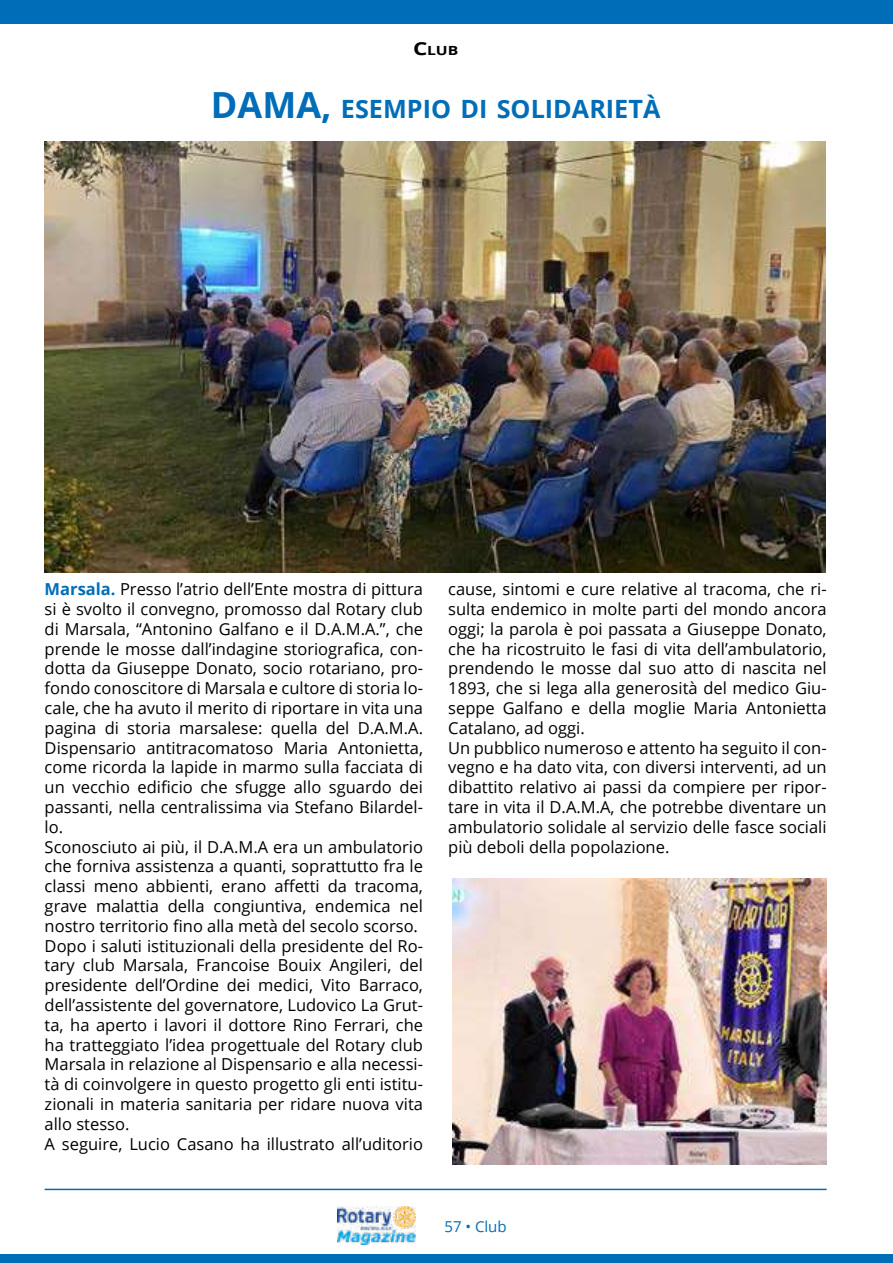
<style>
.page{position:relative;width:893px;height:1263px;background:#fff}
.page>*{position:absolute;margin:0;border:0;box-sizing:border-box;transform-origin:0 0}
.t1{font:700 36px "Open Sans";color:#006db8}
.t2{font:700 25.2px "Open Sans";color:#006db8}
.t3{font:16.5px/19.8px "Open Sans";color:#000}
.t4{font:15px "Open Sans";color:#006db8}
.t5{font:700 12.6px "Open Sans";color:#000;scale:1.25 1}
.s1{font-size:18px}
.s2{font-size:36px}
.s3{font-weight:700;color:#006db8}
</style>
<div class="page">
<img style="left:337px;top:1206px;width:79px;height:39px">
<hr style="left:45px;top:1189px;width:782px;height:1px;background:#006db8">
<div style="left:0;top:1254px;width:893px;height:9px;background:#006db8"></div>
<div style="left:0;top:0;width:893px;height:23px;background:#006db8"></div>
<img style="left:45px;top:141px;width:781px;height:432px">
<img style="left:453px;top:878px;width:374px;height:286px">
<p class="t5" style="left:413px;top:42px;width:38px"><span class="s1">C</span>LUB</p>
<h1 class="t1" style="left:211px;top:79px;width:28px">DAMA</h1>
<h2 class="t2" style="left:321px;top:91px;width:341px"><span class="s2">,</span> ESEMPIO DI SOLIDARIETÀ</h2>
<p class="t3" style="left:45px;top:579px;width:380px"><span class="s3">Marsala.</span> Presso l’atrio dell’Ente mostra di pittura si è svolto il convegno, promosso dal Rotary club di Marsala, “Antonino Galfano e il D.A.M.A.”, che prende le mosse dall’indagine storiografica, con&shy;dotta da Giuseppe Donato, socio rotariano, pro&shy;fondo conoscitore di Marsala e cultore di storia lo&shy;cale, che ha avuto il merito di riportare in vita una pagina di storia marsalese: quella del D.A.M.A.<br>Dispensario antitracomatoso Maria Antonietta, come ricorda la lapide in marmo sulla facciata di un vecchio edificio che sfugge allo sguardo dei passanti, nella centralissima via Stefano Bilardel&shy;lo.<br>Sconosciuto ai più, il D.A.M.A era un ambulatorio che forniva assistenza a quanti, soprattutto fra le classi meno abbienti, erano affetti da tracoma, grave malattia della congiuntiva, endemica nel nostro territorio fino alla metà del secolo scorso.<br>Dopo i saluti istituzionali della presidente del Ro&shy;tary club Marsala, Francoise Bouix Angileri, del presidente dell’Ordine dei medici, Vito Barraco, dell’assistente del governatore, Ludovico La Grut&shy;ta, ha aperto i lavori il dottore Rino Ferrari, che ha tratteggiato l’idea progettuale del Rotary club Marsala in relazione al Dispensario e alla necessi&shy;tà di coinvolgere in questo progetto gli enti istitu&shy;zionali in materia sanitaria per ridare nuova vita allo stesso.<br>A seguire, Lucio Casano ha illustrato all’uditorio</p>
<p class="t3" style="left:448px;top:579px;width:380px">cause, sintomi e cure relative al tracoma, che ri&shy;sulta endemico in molte parti del mondo ancora oggi; la parola è poi passata a Giuseppe Donato, che ha ricostruito le fasi di vita dell’ambulatorio, prendendo le mosse dal suo atto di nascita nel 1893, che si lega alla generosità del medico Giu&shy;seppe Galfano e della moglie Maria Antonietta Catalano, ad oggi.<br>Un pubblico numeroso e attento ha seguito il con&shy;vegno e ha dato vita, con diversi interventi, ad un dibattito relativo ai passi da compiere per ripor&shy;tare in vita il D.A.M.A, che potrebbe diventare un ambulatorio solidale al servizio delle fasce sociali più deboli della popolazione.</p>
<p class="t4" style="left:444px;top:1216px;width:64px">57 • Club</p>
</div>
